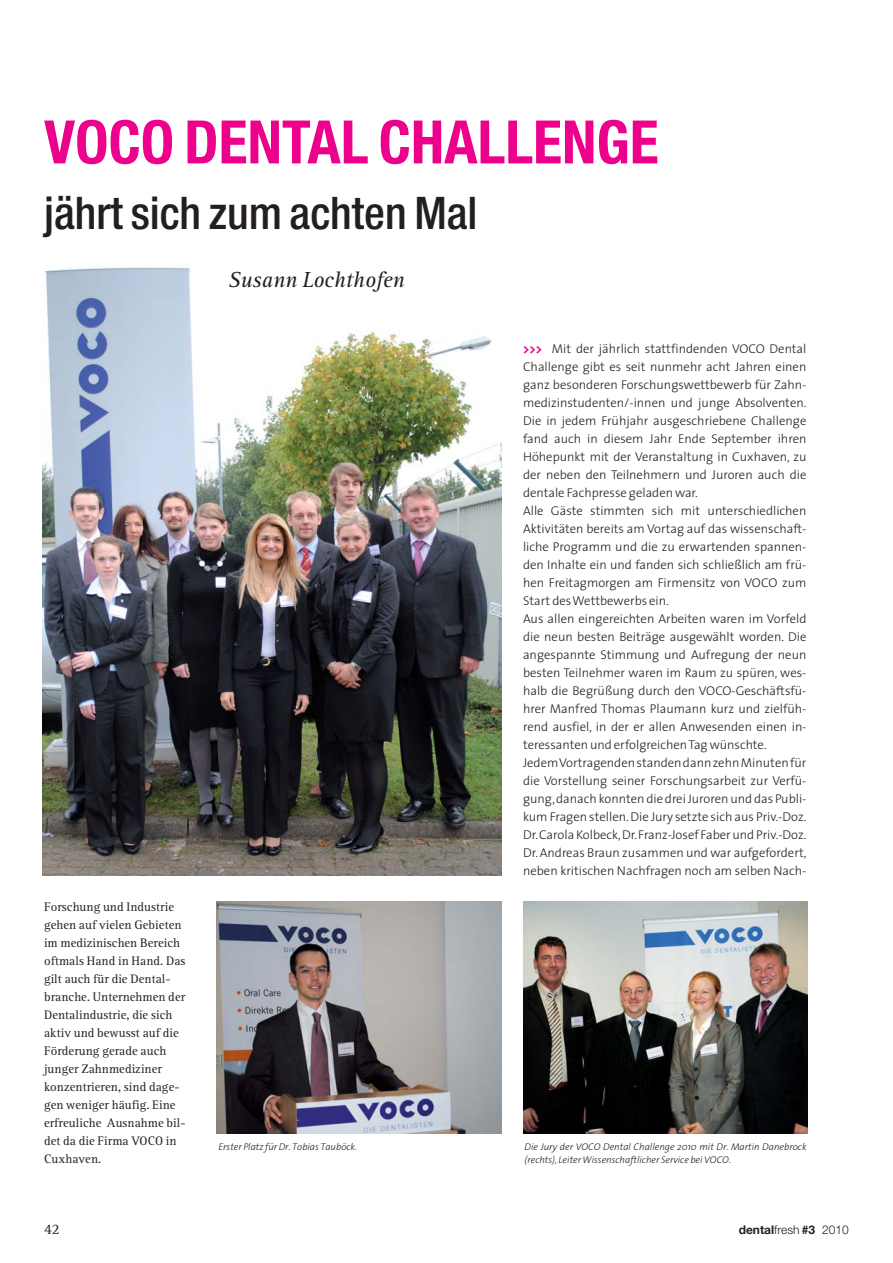
<style>
.page{position:relative;width:893px;height:1263px;background:#fff}
.page>*{position:absolute;margin:0;border:0;box-sizing:border-box;transform-origin:0 0}
.t1{font:700 condensed 60px "Helvetica Neue";color:#ec008c}
.t2{font:500 condensed 45px "Helvetica Neue";color:#231f20}
.t3{font:italic 22.5px "Rotis Serif";color:#231f20}
.t4{font:15px "Rotis Serif";color:#231f20}
.t5{font:300 12.75px/18px "The Sans";color:#231f20}
.t6{font:12.75px/18px "Rotis Serif";letter-spacing:.005em;color:#231f20}
.t7{font:300 12px "Helvetica Neue";color:#231f20}
.t8{font:italic 300 9.75px/12.8px "The Sans";color:#231f20}
.s1{font-weight:700;color:#ec008c}
.s2{font-weight:700}
</style>
<div class="page">
<img style="left:43px;top:267px;width:459px;height:608px">
<img style="left:217px;top:901px;width:285px;height:233px">
<img style="left:523px;top:901px;width:285px;height:233px">
<h1 class="t1" style="left:44px;top:121px;width:616px">VOCO DENTAL CHALLENGE</h1>
<h2 class="t2" style="left:44px;top:197px;width:435px">jährt sich zum achten Mal</h2>
<h3 class="t3" style="left:228px;top:271px;width:178px">Susann Lochthofen</h3>
<p class="t6" style="left:44px;top:899px;width:143px">Forschung und Industrie gehen auf vielen Gebieten im medizinischen Bereich oftmals Hand in Hand. Das gilt auch für die Dental - branche. Unternehmen der<br>Dentalindustrie, die sich aktiv und bewusst auf die<br>Förderung gerade auch junger Zahn me diziner konzentrieren, sind dage&shy;gen weniger häufig. Eine erfreuliche Aus nahme bil&shy;det da die Firma VOCO in<br>Cuxhaven.</p>
<p class="t5" style="left:523px;top:341px;width:285px"><span class="s1">&gt;&gt;&gt;</span> Mit der jährlich stattfindenden VOCO Dental Challenge gibt es seit nunmehr acht Jahren einen ganz besonderen Forschungswettbewerb für Zahn - medizinstudenten/-innen und junge Absolventen.<br>Die in jedem Frühjahr ausgeschriebene Challenge fand auch in diesem Jahr Ende September ihren Höhe punkt mit der Veranstaltung in Cuxhaven, zu der neben den Teilnehmern und Juroren auch die dentale Fachpresse geladen war.<br>Alle Gäste stimmten sich mit unterschiedlichen Aktivitäten bereits am Vortag auf das wissenschaft - liche Programm und die zu erwartenden spannen&shy;den Inhalte ein und fanden sich schließlich am frü&shy;hen Freitagmorgen am Firmensitz von VOCO zum Start des Wettbewerbs ein.<br>Aus allen eingereichten Arbeiten waren im Vorfeld die neun besten Beiträge ausgewählt worden. Die angespannte Stimmung und Aufregung der neun bes ten Teilnehmer waren im Raum zu spüren, wes&shy;halb die Begrüßung durch den VOCO-Geschäftsfü - hrer Manfred Thomas Plaumann kurz und zielfüh&shy;rend ausfiel, in der er allen Anwesenden einen in - teressanten und erfolgreichen Tag wünschte.<br>Jedem Vortragenden standen dann zehn Minuten für die Vorstellung seiner Forschungsarbeit zur Verfü - gung, danach konnten die drei Juroren und das Publi - kum Fragen stellen. Die Jury setzte sich aus Priv.-Doz.<br>Dr. Carola Kolbeck, Dr. Franz-Josef Faber und Priv.-Doz.<br>Dr. Andreas Braun zusammen und war aufgefordert, neben kritischen Nachfragen noch am selben Nach -</p>
<p class="t8" style="left:218px;top:1141px;width:140px">Erster Platz für Dr. Tobias Tauböck.</p>
<p class="t8" style="left:524px;top:1141px;width:283px">Die Jury der VOCO Dental Challenge 2010 mit Dr. Martin Danebrock (rechts), Leiter Wissenschaftlicher Service bei VOCO.</p>
<p class="t4" style="left:44px;top:1223px;width:17px">42</p>
<p class="t7" style="left:739px;top:1225px;width:112px"><span class="s2">dental</span>fresh <span class="s2">#3</span> 2010</p>
</div>
